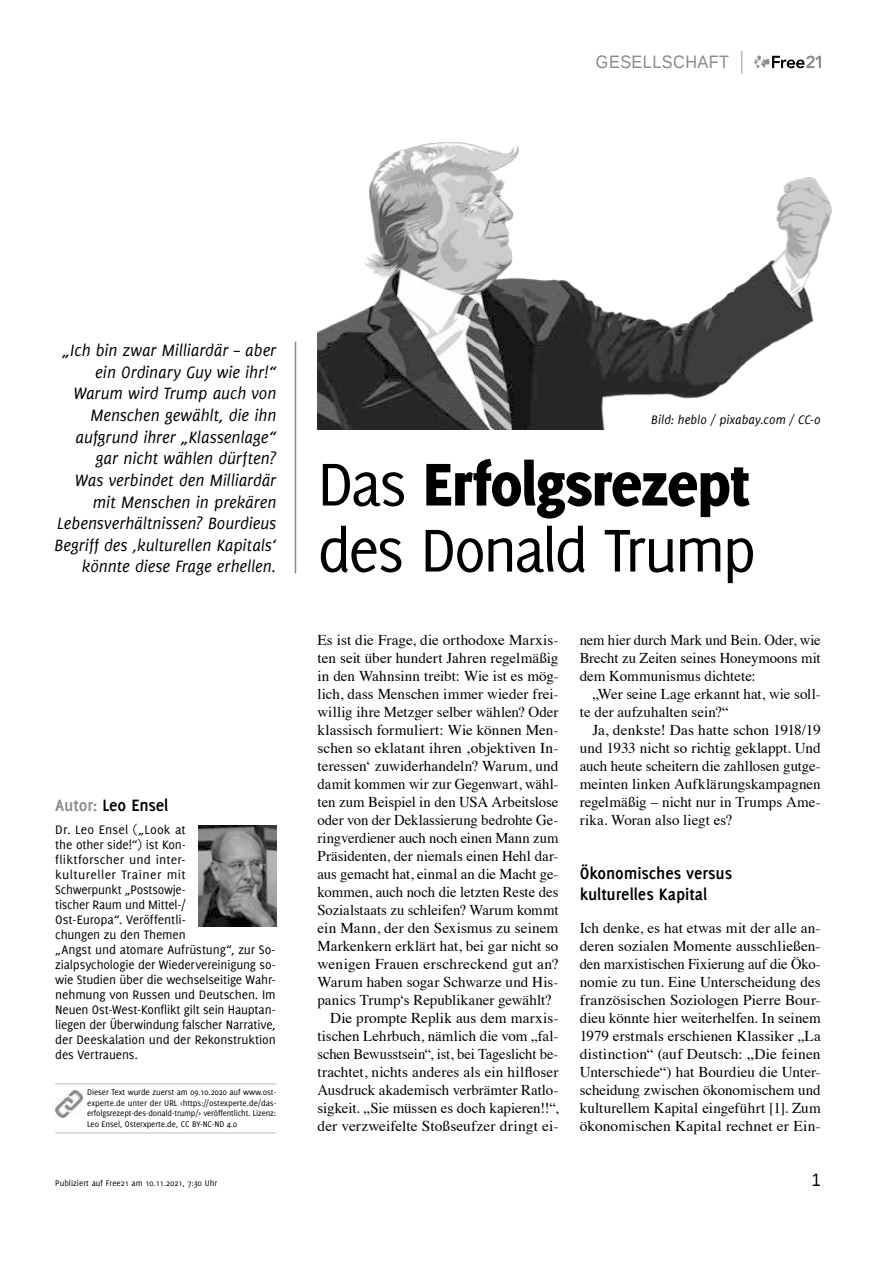
<style>
.page{position:relative;width:893px;height:1263px;background:#fff}
.page>*{position:absolute;margin:0;border:0;box-sizing:border-box;transform-origin:0 0}
.t1{font:66px/66px "Delicious";letter-spacing:-.045em;color:#000}
.t2{font:italic 18px/21.6px "Delicious";color:#000;text-align:right}
.t3{font:700 18px/21px "Delicious";letter-spacing:-.005em;color:#000}
.t4{font:18px "Liberation Sans";letter-spacing:.03em;color:#8a8a8a;scale:.9 1}
.t5{font:18px "Liberation Sans";color:#000;scale:.9 1}
.t6{font:15px/18px "Times";color:#000;text-align:justify}
.t7{font:13.5px/15px "Delicious";letter-spacing:-.01em;color:#000}
.t8{font:italic 13.5px "Delicious";color:#000}
.t9{font:9px/10.8px "Delicious";letter-spacing:-.01em;color:#000;text-align:justify}
.s1{color:#8a8a8a}
.s2{font-weight:800}
</style>
<div class="page">
<svg style="left:755px;top:55px;width:66px;height:13px"></svg>
<svg style="left:741px;top:51px;width:1px;height:23px"></svg>
<hr style="left:295px;top:342px;width:1px;height:231px;background:#8a8a8a">
<img style="left:317px;top:142px;width:515px;height:287px">
<img style="left:199px;top:826px;width:77px;height:100px">
<hr style="left:55px;top:1083px;width:221px;height:1px;background:#bababa">
<hr style="left:55px;top:1132px;width:221px;height:1px;background:#bababa">
<img style="left:55px;top:1090px;width:28px;height:28px">
<p class="t4" style="left:596px;top:52px;width:149px">GESELLSCHAFT</p>
<p class="t2" style="left:55px;top:340px;width:223px">„Ich bin zwar Milliardär – aber ein Ordinary Guy wie ihr!“<br>Warum wird Trump auch von<br>Menschen gewählt, die ihn aufgrund ihrer „Klassenlage“ gar nicht wählen dürften?<br>Was verbindet den Milliardär mit Menschen in prekären<br>Lebensverhältnissen? Bourdieus<br>Begriff des ‚kulturellen Kapitals‘ könnte diese Frage erhellen.</p>
<p class="t3" style="left:55px;top:794px;width:115px"><span class="s1">Autor:</span> Leo Ensel</p>
<p class="t7" style="left:55px;top:822px;width:222px">Dr. Leo Ensel („Look at<br>the other side!“) ist Kon-<br>fliktforscher und inter-<br>kultureller Trainer mit<br>Schwerpunkt „Postsowje-<br>tischer Raum und Mittel-/<br>Ost-Europa“. Veröffentli-<br>chungen zu den Themen<br>„Angst und atomare Aufrüstung“, zur So&shy;zialpsychologie der Wiedervereinigung so&shy;wie Studien über die wechselseitige Wahr&shy;nehmung von Russen und Deutschen. Im<br>Neuen Ost-West-Konflikt gilt sein Hauptan&shy;liegen der Überwindung falscher Narrative, der Deeskalation und der Rekonstruktion des Vertrauens.</p>
<p class="t9" style="left:87px;top:1086px;width:191px">Dieser Text wurde zuerst am 09.10.2020 auf www.ost&shy;experte.de unter der URL &lt;https://ostexperte.de/das&shy;erfolgsrezept-des-donald-trump/&gt; veröffentlicht. Lizenz:<br>Leo Ensel, Osterxperte.de, CC BY-NC-ND 4.0</p>
<p class="t8" style="left:651px;top:412px;width:171px">Bild: heblo / pixabay.com / CC-0</p>
<h1 class="t1" style="left:317px;top:450px;width:440px">Das <span class="s2">Erfolgsrezept </span>des Donald Trump</h1>
<p class="t6" style="left:317px;top:630px;width:242px">Es ist die Frage, die orthodoxe Marxis-</p>
<p class="t6" style="left:317px;top:648px;width:242px">ten seit über hundert Jahren regelmäßig</p>
<p class="t6" style="left:317px;top:666px;width:242px">in den Wahnsinn treibt: Wie ist es mög-</p>
<p class="t6" style="left:317px;top:684px;width:242px">lich, dass Menschen immer wieder frei-</p>
<p class="t6" style="left:317px;top:702px;width:242px">willig ihre Metzger selber wählen? Oder</p>
<p class="t6" style="left:317px;top:720px;width:242px">klassisch formuliert: Wie können Men-</p>
<p class="t6" style="left:317px;top:738px;width:242px">schen so eklatant ihren ‚objektiven In-</p>
<p class="t6" style="left:317px;top:756px;width:242px">teressen‘ zuwiderhandeln? Warum, und</p>
<p class="t6" style="left:317px;top:774px;width:242px">damit kommen wir zur Gegenwart, wähl-</p>
<p class="t6" style="left:317px;top:792px;width:242px">ten zum Beispiel in den USA Arbeitslose</p>
<p class="t6" style="left:317px;top:810px;width:242px">oder von der Deklassierung bedrohte Ge-</p>
<p class="t6" style="left:317px;top:828px;width:242px">ringverdiener auch noch einen Mann zum</p>
<p class="t6" style="left:317px;top:846px;width:242px">Präsidenten, der niemals einen Hehl dar-</p>
<p class="t6" style="left:317px;top:864px;width:242px">aus gemacht hat, einmal an die Macht ge-</p>
<p class="t6" style="left:317px;top:882px;width:242px">kommen, auch noch die letzten Reste des</p>
<p class="t6" style="left:317px;top:900px;width:242px">Sozialstaats zu schleifen? Warum kommt</p>
<p class="t6" style="left:317px;top:918px;width:242px">ein Mann, der den Sexismus zu seinem</p>
<p class="t6" style="left:317px;top:936px;width:242px">Markenkern erklärt hat, bei gar nicht so</p>
<p class="t6" style="left:317px;top:954px;width:242px">wenigen Frauen erschreckend gut an?</p>
<p class="t6" style="left:317px;top:972px;width:242px">Warum haben sogar Schwarze und His-</p>
<p class="t6" style="left:317px;top:990px;width:236px">panics Trump‘s Republikaner gewählt?</p>
<p class="t6" style="left:330px;top:1008px;width:230px">Die prompte Replik aus dem marxis-</p>
<p class="t6" style="left:317px;top:1026px;width:242px">tischen Lehrbuch, nämlich die vom „fal-</p>
<p class="t6" style="left:317px;top:1044px;width:242px">schen Bewusstsein“, ist, bei Tageslicht be-</p>
<p class="t6" style="left:317px;top:1062px;width:242px">trachtet, nichts anderes als ein hilfloser</p>
<p class="t6" style="left:317px;top:1080px;width:242px">Ausdruck akademisch verbrämter Ratlo-</p>
<p class="t6" style="left:317px;top:1098px;width:242px">sigkeit. „Sie müssen es doch kapieren!!“,</p>
<p class="t6" style="left:317px;top:1116px;width:242px">der verzweifelte Stoßseufzer dringt ei-</p>
<p class="t6" style="left:580px;top:630px;width:242px">nem hier durch Mark und Bein. Oder, wie Brecht zu Zeiten seines Honeymoons mit dem Kommunismus dichtete:</p>
<p class="t6" style="left:580px;top:684px;width:242px;text-indent:13px">„Wer seine Lage erkannt hat, wie soll&shy;te der aufzuhalten sein?“</p>
<p class="t6" style="left:580px;top:720px;width:242px;text-indent:13px">Ja, denkste! Das hatte schon 1918/19 und 1933 nicht so richtig geklappt. Und auch heute scheitern die zahllosen gutge&shy;meinten linken Aufklärungskampagnen regelmäßig – nicht nur in Trumps Ame&shy;rika. Woran also liegt es?</p>
<p class="t3" style="left:580px;top:863px;width:154px">Ökonomisches versus kulturelles Kapital</p>
<p class="t6" style="left:580px;top:918px;width:242px">Ich denke, es hat etwas mit der alle an&shy;deren sozialen Momente ausschließen&shy;den marxistischen Fixierung auf die Öko&shy;nomie zu tun. Eine Unterscheidung des französischen Soziologen Pierre Bour&shy;dieu könnte hier weiterhelfen. In seinem 1979 erstmals erschienen Klassiker „La distinction“ (auf Deutsch: „Die feinen Unterschiede“) hat Bourdieu die Unter&shy;scheidung zwischen ökonomischem und kulturellem Kapital eingeführt [1]. Zum ökonomischen Kapital rechnet er Ein-</p>
<p class="t9" style="left:55px;top:1177px;width:163px">Publiziert auf Free21 am 10.11.2021, 7:30 Uhr</p>
<p class="t5" style="left:812px;top:1169px;width:12px">1</p>
</div>
